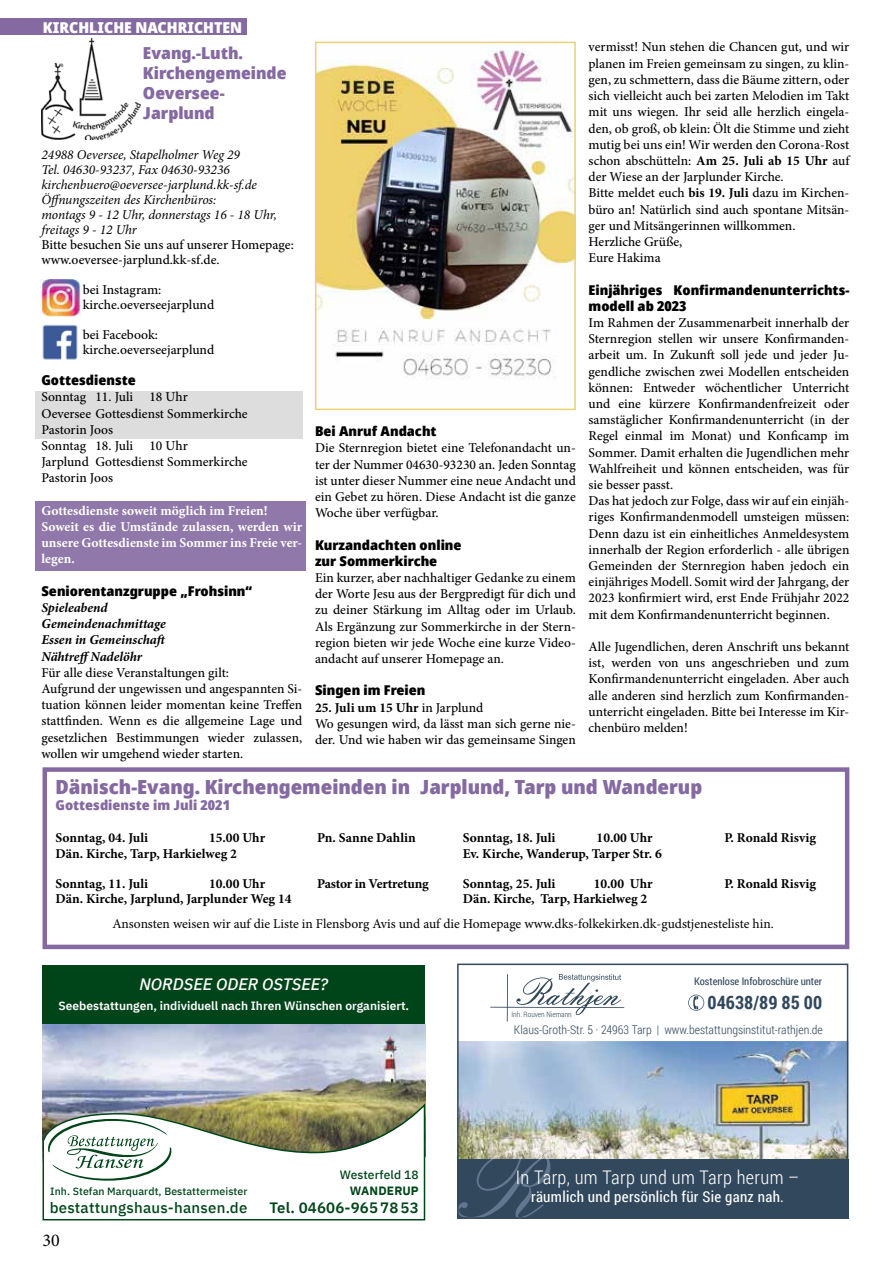
<style>
.page{position:relative;width:893px;height:1263px;background:#fff}
.page>*{position:absolute;margin:0;border:0;box-sizing:border-box;transform-origin:0 0}
.t1{font:900 19.5px "Avrile Sans";color:#8569a1}
.t2{font:300 18.75px "Roboto Condensed";letter-spacing:.02em;color:#fff}
.t3{font:700 18.45px "Roboto Condensed";color:#32485d}
.t4{font:18px "Minion Pro";color:#000}
.t5{font:900 16.5px/19.8px "Avrile Sans";color:#8569a1}
.t6{font:italic 500 16.5px "IBM Plex Sans";color:#fff}
.t7{font:15px "Roboto Condensed";letter-spacing:.02em;color:#fff}
.t8{font:500 15px "IBM Plex Sans";letter-spacing:.015em;color:#00451a}
.t9{font:900 15px "Avrile Sans";color:#fff}
.t10{font:600 15px "IBM Plex Sans";letter-spacing:.01em;color:#00451a}
.t11{font:500 13.5px/16.2px "Minion Pro";color:#000}
.t12{font:700 13.5px "Minion Pro";color:#000}
.t13{font:italic 13.5px/15px "Minion Pro";letter-spacing:-.005em;color:#000}
.t14{font:900 13.5px/16.2px "Avrile Sans";color:#000}
.t15{font:700 13.5px/16.2px "Minion Pro";color:#fff}
.t16{font:13.5px "Minion Pro";color:#000}
.t17{font:italic 700 13.5px/16.2px "Minion Pro";letter-spacing:-.005em;color:#000}
.t18{font:900 13.5px "Avrile Sans";color:#8569a1}
.t19{font:300 12px "Roboto Condensed";color:#32485d}
.t20{font:600 12px "IBM Plex Sans";color:#fff}
.t21{font:500 12px "IBM Plex Sans";letter-spacing:.01em;color:#00451a}
.t22{font:700 12px "IBM Plex Sans";letter-spacing:.01em;color:#00451a}
.t23{font:500 10.5px "IBM Plex Sans";letter-spacing:.01em;color:#00451a}
.t24{font:10.5px "Roboto Condensed";color:#32485d}
.t25{font:300 7.5px "Roboto Condensed";color:#32485d}
.s1{font-weight:700}
</style>
<div class="page">
<div style="left:0;top:18px;width:247px;height:17px;background:#8569a1"></div>
<div style="left:43px;top:965px;width:382px;height:60px;background:#00451a"></div>
<img style="left:43px;top:1025px;width:382px;height:78px">
<svg style="left:43px;top:1103px;width:382px;height:117px"></svg>
<img style="left:460px;top:1041px;width:385px;height:118px">
<div style="left:457px;top:1159px;width:391px;height:60px;background:#32485d"></div>
<img style="left:491px;top:1149px;width:65px;height:10px">
<div style="left:457px;top:963px;width:391px;height:256px;border:2px solid #32485d"></div>
<svg style="left:688px;top:995px;width:16px;height:16px"></svg>
<svg style="left:490px;top:974px;width:134px;height:47px"></svg>
<svg style="left:457px;top:1159px;width:93px;height:60px"></svg>
<img style="left:318px;top:45px;width:255px;height:335px">
<div style="left:315px;top:42px;width:261px;height:368px;border:2px solid #e9d177"></div>
<div style="left:35px;top:391px;width:268px;height:48px;background:#dadada"></div>
<div style="left:35px;top:501px;width:270px;height:69px;background:#9178aa"></div>
<img style="left:41px;top:38px;width:99px;height:102px">
<img style="left:42px;top:325px;width:36px;height:35px">
<img style="left:41px;top:279px;width:40px;height:38px">
<div style="left:43px;top:767px;width:806px;height:182px;border:4px solid #8569a1"></div>
<p class="t9" style="left:43px;top:16px;width:201px">KIRCHLICHE NACHRICHTEN</p>
<p class="t5" style="left:143px;top:43px;width:145px">Evang.-Luth.<br>Kirchengemeinde<br>Oeversee-<br>Jarplund</p>
<p class="t13" style="left:41px;top:147px;width:237px">24988 Oeversee, Stapelholmer Weg 29<br>Tel. 04630-93237, Fax 04630-93236 kirchenbuero@oeversee-jarplund.kk-sf.de Öffnungszeiten des Kirchenbüros:<br>montags 9 - 12 Uhr, donnerstags 16 - 18 Uhr, freitags 9 - 12 Uhr</p>
<p class="t11" style="left:41px;top:237px;width:254px;line-height:15px">Bitte besuchen Sie uns auf unserer Homepage: www.oeversee-jarplund.kk-sf.de.</p>
<p class="t11" style="left:83px;top:282px;width:133px;line-height:15px">bei Instagram: kirche.oeverseejarplund</p>
<p class="t11" style="left:83px;top:327px;width:133px;line-height:15px">bei Facebook: kirche.oeverseejarplund</p>
<p class="t14" style="left:41px;top:372px;width:96px">Gottesdienste</p>
<p class="t11" style="left:41px;top:389px;width:208px">Sonntag 11. Juli 18 Uhr<br>Oeversee Gottesdienst Sommerkirche<br>Pastorin Joos<br>Sonntag 18. Juli 10 Uhr<br>Jarplund Gottesdienst Sommerkirche<br>Pastorin Joos</p>
<p class="t15" style="left:41px;top:502px;width:262px">Gottesdienste soweit möglich im Freien!<br>Soweit es die Umstände zulassen, werden wir unsere Gottesdienste im Sommer ins Freie ver&shy;legen.</p>
<p class="t14" style="left:41px;top:583px;width:212px">Seniorentanzgruppe „Frohsinn“</p>
<p class="t17" style="left:41px;top:599px;width:127px">Spieleabend<br>Gemeindenachmittage<br>Essen in Gemeinschaft<br>Nähtreff Nadelöhr</p>
<p class="t11" style="left:41px;top:664px;width:262px">Für alle diese Veranstaltungen gilt:<br>Aufgrund der ungewissen und angespannten Si&shy;tuation können leider momentan keine Treffen stattfinden. Wenn es die allgemeine Lage und gesetzlichen Bestimmungen wieder zulassen, wollen wir umgehend wieder starten.</p>
<p class="t14" style="left:315px;top:423px;width:123px">Bei Anruf Andacht</p>
<p class="t11" style="left:315px;top:440px;width:262px;text-align:justify">Die Sternregion bietet eine Telefonandacht un&shy;ter der Nummer 04630-93230 an. Jeden Sonntag ist unter dieser Nummer eine neue Andacht und ein Gebet zu hören. Diese Andacht ist die ganze Woche über verfügbar.</p>
<p class="t14" style="left:315px;top:536px;width:148px">Kurzandachten online zur Sommerkirche</p>
<p class="t11" style="left:315px;top:570px;width:262px;text-align:justify">Ein kurzer, aber nachhaltiger Gedanke zu einem der Worte Jesu aus der Bergpredigt für dich und zu deiner Stärkung im Alltag oder im Urlaub.<br>Als Ergänzung zur Sommerkirche in der Stern&shy;region bieten wir jede Woche eine kurze Video&shy;andacht auf unserer Homepage an.</p>
<p class="t14" style="left:315px;top:682px;width:112px">Singen im Freien</p>
<p class="t11" style="left:315px;top:699px;width:262px"><span class="s1">25. Juli um 15 Uhr</span> in Jarplund<br>Wo gesungen wird, da lässt man sich gerne nie&shy;der. Und wie haben wir das gemeinsame Singen</p>
<p class="t11" style="left:589px;top:39px;width:262px">vermisst! Nun stehen die Chancen gut, und wir planen im Freien gemeinsam zu singen, zu klin&shy;gen, zu schmettern, dass die Bäume zittern, oder sich vielleicht auch bei zarten Melodien im Takt mit uns wiegen. Ihr seid alle herzlich eingela&shy;den, ob groß, ob klein: Ölt die Stimme und zieht mutig bei uns ein! Wir werden den Corona-Rost schon abschütteln: <span class="s1">Am 25. Juli ab 15 Uhr</span> auf der Wiese an der Jarplunder Kirche.<br>Bitte meldet euch <span class="s1">bis 19. Juli</span> dazu im Kirchen&shy;büro an! Natürlich sind auch spontane Mitsän&shy;ger und Mitsängerinnen willkommen.<br>Herzliche Grüße,<br>Eure Hakima</p>
<p class="t14" style="left:589px;top:281px;width:262px">Einjähriges Konfirmandenunterrichts&shy;modell ab 2023</p>
<p class="t11" style="left:589px;top:314px;width:262px">Im Rahmen der Zusammenarbeit innerhalb der Sternregion stellen wir unsere Konfirmanden&shy;arbeit um. In Zukunft soll jede und jeder Ju&shy;gendliche zwischen zwei Modellen entscheiden können: Entweder wöchentlicher Unterricht und eine kürzere Konfirmandenfreizeit oder samstäglicher Konfirmandenunterricht (in der Regel einmal im Monat) und Konficamp im Sommer. Damit erhalten die Jugendlichen mehr Wahlfreiheit und können entscheiden, was für sie besser passt.<br>Das hat jedoch zur Folge, dass wir auf ein einjäh&shy;riges Konfirmandenmodell umsteigen müssen:<br>Denn dazu ist ein einheitliches Anmeldesystem innerhalb der Region erforderlich - alle übrigen Gemeinden der Sternregion haben jedoch ein einjähriges Modell. Somit wird der Jahrgang, der 2023 konfirmiert wird, erst Ende Frühjahr 2022 mit dem Konfirmandenunterricht beginnen.</p>
<p class="t11" style="left:589px;top:638px;width:262px;text-align:justify">Alle Jugendlichen, deren Anschrift uns bekannt ist, werden von uns angeschrieben und zum Konfirmandenunterricht eingeladen. Aber auch alle anderen sind herzlich zum Konfirmanden&shy;unterricht eingeladen. Bitte bei Interesse im Kir&shy;chenbüro melden!</p>
<h1 class="t1" style="left:56px;top:772px;width:648px">Dänisch-Evang. Kirchengemeinden in Jarplund, Tarp und Wanderup</h1>
<p class="t18" style="left:56px;top:795px;width:176px">Gottesdienste im Juli 2021</p>
<p class="t12" style="left:56px;top:829px;width:94px">Sonntag, 04. Juli</p>
<p class="t12" style="left:209px;top:829px;width:58px">15.00 Uhr</p>
<p class="t12" style="left:317px;top:829px;width:100px">Pn. Sanne Dahlin</p>
<p class="t12" style="left:56px;top:844px;width:183px">Dän. Kirche, Tarp, Harkielweg 2</p>
<p class="t12" style="left:56px;top:874px;width:94px">Sonntag, 11. Juli</p>
<p class="t12" style="left:209px;top:874px;width:58px">10.00 Uhr</p>
<p class="t12" style="left:317px;top:874px;width:113px">Pastor in Vertretung</p>
<p class="t12" style="left:56px;top:889px;width:238px">Dän. Kirche, Jarplund, Jarplunder Weg 14</p>
<p class="t12" style="left:463px;top:829px;width:94px">Sonntag, 18. Juli</p>
<p class="t12" style="left:597px;top:829px;width:58px">10.00 Uhr</p>
<p class="t12" style="left:724px;top:829px;width:93px">P. Ronald Risvig</p>
<p class="t12" style="left:463px;top:844px;width:200px">Ev. Kirche, Wanderup, Tarper Str. 6</p>
<p class="t12" style="left:463px;top:874px;width:94px">Sonntag, 25. Juli</p>
<p class="t12" style="left:594px;top:874px;width:61px">10.00 Uhr</p>
<p class="t12" style="left:724px;top:874px;width:93px">P. Ronald Risvig</p>
<p class="t12" style="left:463px;top:889px;width:186px">Dän. Kirche, Tarp, Harkielweg 2</p>
<p class="t16" style="left:112px;top:915px;width:663px">Ansonsten weisen wir auf die Liste in Flensborg Avis und auf die Homepage www.dks-folkekirken.dk-gudstjenesteliste hin.</p>
<p class="t6" style="left:140px;top:972px;width:190px">NORDSEE ODER OSTSEE?</p>
<p class="t20" style="left:59px;top:996px;width:352px">Seebestattungen, individuell nach Ihren Wünschen organisiert.</p>
<p class="t23" style="left:50px;top:1183px;width:199px">Inh. Stefan Marquardt, Bestattermeister</p>
<p class="t8" style="left:50px;top:1196px;width:199px">bestattungshaus-hansen.de</p>
<h3 class="t4" style="left:43px;top:1228px;width:19px">30</h3>
<p class="t21" style="left:340px;top:1165px;width:80px">Westerfeld 18</p>
<p class="t22" style="left:350px;top:1181px;width:70px">WANDERUP</p>
<p class="t10" style="left:269px;top:1196px;width:151px">Tel. 04606-9657853</p>
<p class="t25" style="left:512px;top:1009px;width:62px">Inh. Rouven Niemann</p>
<p class="t24" style="left:694px;top:974px;width:130px">Kostenlose Infobroschüre unter</p>
<h3 class="t3" style="left:708px;top:989px;width:116px">04638/89 85 00</h3>
<p class="t19" style="left:514px;top:1021px;width:310px">Klaus-Groth-Str. 5 · 24963 Tarp | www.bestattungsinstitut-rathjen.de</p>
<h2 class="t2" style="left:516px;top:1164px;width:285px">In Tarp, um Tarp und um Tarp herum –</h2>
<p class="t7" style="left:531px;top:1186px;width:254px">räumlich und persönlich für Sie ganz nah.</p>
</div>
